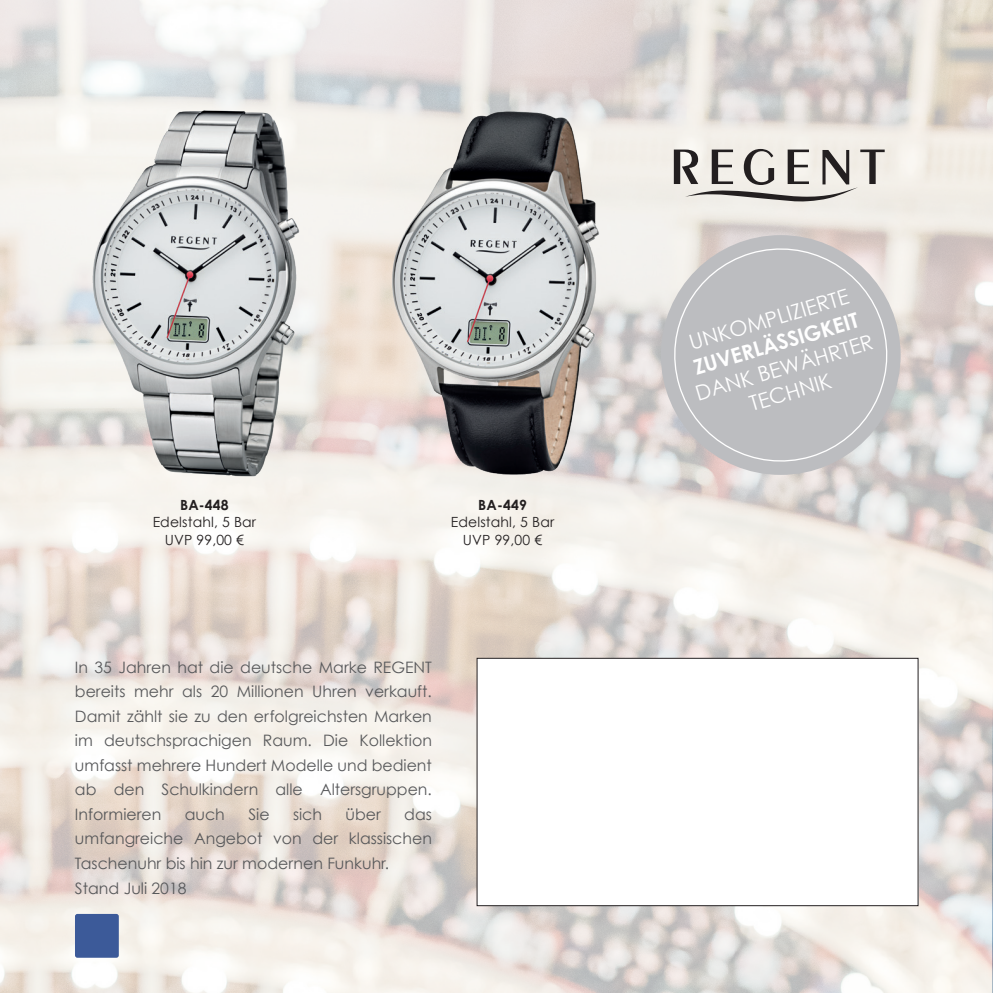
<style>
.page{position:relative;width:993px;height:993px;background:#fff}
.page>*{position:absolute;margin:0;border:0;box-sizing:border-box;transform-origin:0 0}
.t1{font:21px/25.2px "Century Gothic";color:#fff;text-align:center}
.t2{font:700 21px "Century Gothic";color:#fff}
.t3{font:15.75px/24.5px "Century Gothic";color:#57585a;text-align:justify}
.t4{font:14px/17.5px "Century Gothic";letter-spacing:.01em;color:#231f20;text-align:center}
.t5{font:700 14px "Century Gothic";letter-spacing:.01em;color:#231f20}
</style>
<div class="page">
<img style="left:0;top:0;width:993px;height:992px">
<div style="left:477px;top:658px;width:440px;height:247px;background:#fff"></div>
<div style="left:476px;top:657px;width:442px;height:248px;border:1px solid #231f20"></div>
<div style="left:75px;top:913px;width:44px;height:44px;background:#3c5a99;border-radius:2px"></div>
<svg style="left:662px;top:237px;width:236px;height:236px;background:#c4c4c5"></svg>
<img style="left:75px;top:94px;width:243px;height:389px">
<img style="left:376px;top:94px;width:243px;height:389px">
<svg style="left:673px;top:149px;width:211px;height:52px;background:#bcb8b4"></svg>
<p class="t5" style="left:180px;top:496px;width:50px">BA-448</p>
<p class="t4" style="left:153px;top:513px;width:105px">Edelstahl, 5 Bar<br>UVP 99,00 €</p>
<p class="t5" style="left:478px;top:496px;width:50px">BA-449</p>
<p class="t4" style="left:450px;top:513px;width:105px">Edelstahl, 5 Bar<br>UVP 99,00 €</p>
<p class="t3" style="left:75px;top:654px;width:358px">In 35 Jahren hat die deutsche Marke REGENT bereits mehr als 20 Millionen Uhren verkauft.<br>Damit zählt sie zu den erfolgreichsten Marken im deutschsprachigen Raum. Die Kollektion umfasst mehrere Hundert Modelle und bedient ab den Schulkindern alle Altersgruppen.<br>Informieren</p>
<p class="t3" style="left:185px;top:801px;width:42px">auch</p>
<p class="t3" style="left:248px;top:801px;width:23px">Sie</p>
<p class="t3" style="left:293px;top:801px;width:31px">sich</p>
<p class="t3" style="left:345px;top:801px;width:37px">über</p>
<p class="t3" style="left:75px;top:801px;width:358px;text-align:left;text-indent:329px">das umfangreiche Angebot von der klassischen<br>Taschenuhr bis hin zur modernen Funkuhr.<br>Stand Juli 2018</p>
<h1 class="t1" style="left:686px;top:331px;width:167px;rotate:-17deg">UNKOMPLIZIERTE</h1>
<h1 class="t2" style="left:690px;top:355px;width:172px;rotate:-17deg">ZUVERLÄSSIGKEIT</h1>
<h1 class="t1" style="left:692px;top:382px;width:186px;rotate:-17deg">DANK BEWÄHRTER<br>TECHNIK</h1>
</div>
